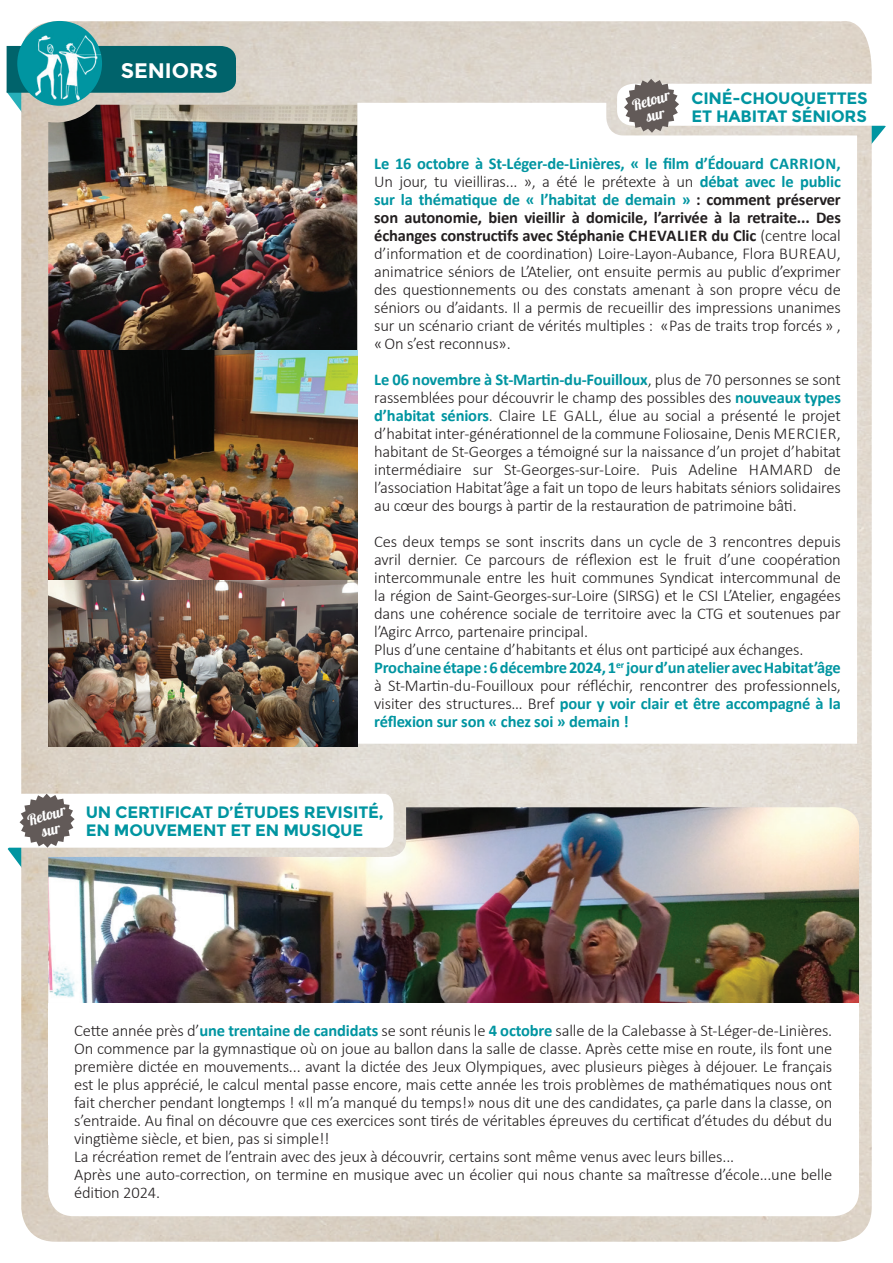
<style>
.page{position:relative;width:893px;height:1263px;background:#fff}
.page>*{position:absolute;margin:0;border:0;box-sizing:border-box;transform-origin:0 0}
.t1{font:700 21px "Montserrat";color:#fff}
.t2{font:300 16.5px/18px "Calibri";letter-spacing:-.01em;color:#231f20;text-align:justify}
.t3{font:700 16.5px/18px "Calibri";letter-spacing:-.01em;color:#231f20;text-align:justify}
.t4{font:700 16.5px/18px "Montserrat";letter-spacing:-.01em;color:#0095a1}
.t5{font:15.15px/15.1px "Lobster 1.4";color:#fff;text-align:center}
.s1{color:#0095a1}
.s2{font-weight:300}
.s3{font-weight:700}
.s4{font-weight:700;color:#0095a1}
</style>
<div class="page">
<img style="left:21px;top:21px;width:851px;height:1221px">
<svg style="left:7px;top:46px;width:229px;height:69px"></svg>
<img style="left:17px;top:21px;width:85px;height:85px;border-radius:42px">
<img style="left:48px;top:807px;width:811px;height:196px">
<div style="left:48px;top:1003px;width:811px;height:142px;background:#fff"></div>
<div style="left:48px;top:1074px;width:811px;height:142px;background:#fff;border-radius:26px"></div>
<svg style="left:357px;top:103px;width:500px;height:641px"></svg>
<svg style="left:617px;top:72px;width:269px;height:86px"></svg>
<img style="left:48px;top:105px;width:309px;height:641px">
<svg style="left:7px;top:794px;width:387px;height:84px"></svg>
<p class="t1" style="left:121px;top:58px;width:99px">SENIORS</p>
<p class="t5" style="left:630px;top:98px;width:40px;rotate:-16deg">Retour sur</p>
<p class="t4" style="left:691px;top:89px;width:178px">CINÉ-CHOUQUETTES<br>ET HABITAT SÉNIORS</p>
<p class="t3" style="left:374px;top:154px;width:468px"><span class="s1">Le 16 octobre à St-Léger-de-Linières, « le film d’Édouard Carri on, </span><span class="s2">Un jour, tu vieilliras... », a été le prétexte à un</span> <span class="s1">débat avec le public sur la thématique de « l’habitat de demain »</span> : comment préserver son autonomie, bien vieillir à domicile, l’arrivée à la retraite... Des échanges constructifs avec Stéphanie Chevalie</p>
<p class="t2" style="left:374px;top:226px;width:468px;text-indent:324px"><span class="s3">r du Clic</span> (centre local d’information et de coordination) Loire-Layon-Aubance, Flora Bureau</p>
<p class="t2" style="left:374px;top:244px;width:468px;text-indent:463px">, animatrice séniors de L’Atelier, ont ensuite permis au public d’exprimer des questionnements ou des constats amenant à son propre vécu de séniors ou d’aidants. Il a permis de recueillir des impressions unanimes sur un scénario criant de vérités multiples : «Pas de traits trop forcés » , « On s’est reconnus».</p>
<p class="t2" style="left:374px;top:370px;width:468px"><span class="s4">Le 06 novembre à St-Martin-du-Fouilloux</span>, plus de 70 personnes se sont rassemblées pour découvrir le champ des possibles des <span class="s4">nouveaux types d’habitat séniors</span>. Claire Le Gall, élue au social a présenté le projet d’habitat inter-générationnel de la commune Foliosaine, Denis Mercier</p>
<p class="t2" style="left:374px;top:424px;width:468px;text-indent:463px">, habitant de St-Georges a témoigné sur la naissance d’un projet d’habitat intermédiaire sur St-Georges-sur-Loire. Puis Adeline Hamard</p>
<p class="t2" style="left:374px;top:460px;width:468px;text-indent:450px">de l’association Habitat’âge a fait un topo de leurs habitats séniors solidaires au cœur des bourgs à partir de la restauration de patrimoine bâti.</p>
<p class="t2" style="left:374px;top:532px;width:468px;text-align:left">Ces deux temps se sont inscrits dans un cycle de 3 rencontres depuis avril dernier. Ce parcours de réflexion est le fruit d’une coopération intercommunale entre les huit communes Syndicat intercommunal de la région de Saint-Georges-sur-Loire (SIRSG) et le CSI L’Atelier, engagées dans une cohérence sociale de territoire avec la CTG et soutenues par l’Agirc Arrco, partenaire principal.<br>Plus d’une centaine d’habitants et élus ont participé aux échanges.<br><span class="s4">Prochaine étape : 6 décembre 2024, 1</span><sup>er</sup> <span class="s4">jour d’un atelier avec Habitat’âge </span>à St-Martin-du-Fouilloux pour réfléchir, rencontrer des professionnels, visiter des structures… Bref <span class="s4">pour y voir clair et être accompagné à la réflexion sur son « chez soi » demain !</span></p>
<p class="t5" style="left:26px;top:813px;width:40px;rotate:-16deg">Retour sur</p>
<p class="t4" style="left:86px;top:803px;width:299px">UN CERTIFICAT D’ÉTUDES REVISITÉ,<br>EN MOUVEMENT ET EN MUSIQUE</p>
<p class="t2" style="left:74px;top:1021px;width:760px;text-align:left">Cette année près d’<span class="s4">une trentaine de candidats</span> se sont réunis le <span class="s4">4 octobre</span> salle de la Calebasse à St-Léger-de-Linières.<br>On commence par la gymnastique où on joue au ballon dans la salle de classe. Après cette mise en route, ils font une première dictée en mouvements... avant la dictée des Jeux Olympiques, avec plusieurs pièges à déjouer. Le français est le plus apprécié, le calcul mental passe encore, mais cette année les trois problèmes de mathématiques nous ont fait chercher pendant longtemps ! «Il m’a manqué du temps!» nous dit une des candidates, ça parle dans la classe, on s’entraide. Au final on découvre que ces exercices sont tirés de véritables épreuves du certificat d’études du début du vingtième siècle, et bien, pas si simple!!<br>La récréation remet de l’entrain avec des jeux à découvrir, certains sont même venus avec leurs billes...<br>Après une auto-correction, on termine en musique avec un écolier qui nous chante sa maîtresse d’école...une belle édition 2024.</p>
</div>
